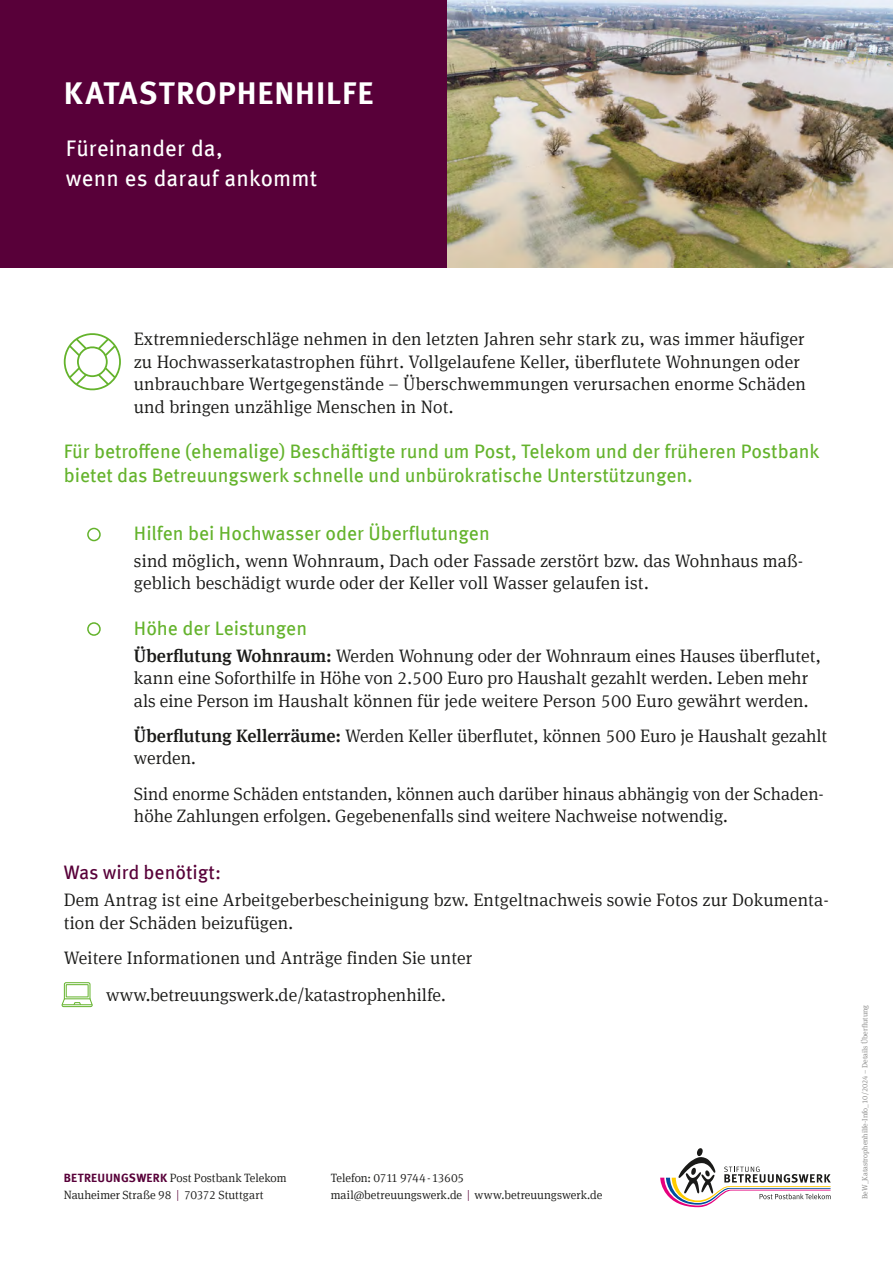
<style>
.page{position:relative;width:893px;height:1263px;background:#fff}
.page>*{position:absolute;margin:0;border:0;box-sizing:border-box;transform-origin:0 0}
.BEW_Info-NL_Headline_weiss{font:700 31.5px "Meta OT";letter-spacing:.03em;color:#fff}
.t1{font:22.5px/30px "Meta OT";letter-spacing:.01em;color:#fff}
.BEW_Info_Subline_grün_book{font:19.5px/24px "Meta OT";color:#64b32c}
.Aufzählung_eingerückt{font:19.5px "Meta OT";color:#64b32c}
.BEW_Info_Subline_grün_book-2{font:19.5px "Meta OT";color:#580039}
.BEW_Info-NL_Copy_12_15_pt_Abstand_3mm{font:300 18px/22.5px "Meta Serif Offc";letter-spacing:.005em;color:#1a1a18}
.BEW_Info_Gut_zu_wissen_12_pt{font:300 18px "Meta Serif Offc";color:#1a1a18}
.BEW_Info-NL_Adresse_2-zeilig{font:300 12px/17.1px "Meta Serif Offc";letter-spacing:-.005em;color:#1a1a18}
.BEW_Info-NL_Adresse_2-zeilig-2{font:300 12px "Meta Serif Offc";letter-spacing:-.025em;color:#1a1a18}
._11_Drucknorm{font:300 7.5px "Meta Serif Offc";color:#878786}
.s1{font-family:"Meta Serif OT";font-weight:500}
.s2{font-family:"Meta OT";font-weight:700;color:#580039}
.s3{color:#580039}
</style>
<div class="page">
<div style="left:87px;top:528px;width:14px;height:13px;border:2px solid #64b32c;border-radius:50%"></div>
<div style="left:87px;top:622px;width:14px;height:14px;border:2px solid #64b32c;border-radius:50%"></div>
<img style="left:446px;top:0;width:447px;height:268px">
<div style="left:0;top:0;width:446px;height:268px;background:#580039"></div>
<svg style="left:660px;top:1148px;width:171px;height:59px"></svg>
<div style="left:64px;top:982px;width:26px;height:19px;border:1px solid #64b32c;border-radius:2px"></div>
<svg style="left:61px;top:998px;width:32px;height:10px"></svg>
<div style="left:66px;top:984px;width:22px;height:13px;border:1px solid #64b32c"></div>
<svg style="left:64px;top:333px;width:57px;height:57px"></svg>
<p class="BEW_Info-NL_Headline_weiss" style="left:64px;top:73px;width:311px">KATASTROPHENHILFE</p>
<p class="t1" style="left:66px;top:133px;width:253px">Füreinander da,<br>wenn es darauf ankommt</p>
<p class="BEW_Info-NL_Copy_12_15_pt_Abstand_3mm" style="left:134px;top:328px;width:674px">Extremniederschläge nehmen in den letzten Jahren sehr stark zu, was immer häufiger zu Hochwasserkatastrophen führt. Vollgelaufene Keller, überflutete Wohnungen oder unbrauchbare Wertgegenstände – Überschwemmungen verursachen enorme Schäden und bringen unzählige Menschen in Not.</p>
<p class="BEW_Info_Subline_grün_book" style="left:64px;top:440px;width:757px">Für betroffene (ehemalige) Beschäftigte rund um Post, Telekom und der früheren Postbank bietet das Betreuungswerk schnelle und unbürokratische Unterstützungen.</p>
<p class="Aufzählung_eingerückt" style="left:134px;top:522px;width:357px">Hilfen bei Hochwasser oder Überflutungen</p>
<p class="BEW_Info-NL_Copy_12_15_pt_Abstand_3mm" style="left:134px;top:550px;width:671px">sind möglich, wenn Wohnraum, Dach oder Fassade zerstört bzw. das Wohnhaus maß&shy;geblich beschädigt wurde oder der Keller voll Wasser gelaufen ist.</p>
<p class="Aufzählung_eingerückt" style="left:134px;top:616px;width:175px">Höhe der Leistungen</p>
<p class="BEW_Info-NL_Copy_12_15_pt_Abstand_3mm" style="left:134px;top:644px;width:688px"><span class="s1">Überflutung Wohnraum:</span> Werden Wohnung oder der Wohnraum eines Hauses überflutet, kann eine Soforthilfe in Höhe von 2.500 Euro pro Haushalt gezahlt werden. Leben mehr als eine Person im Haushalt können für jede weitere Person 500 Euro gewährt werden.</p>
<p class="BEW_Info-NL_Copy_12_15_pt_Abstand_3mm" style="left:134px;top:725px;width:695px"><span class="s1">Überflutung Kellerräume:</span> Werden Keller überflutet, können 500 Euro je Haushalt gezahlt werden.</p>
<p class="BEW_Info-NL_Copy_12_15_pt_Abstand_3mm" style="left:134px;top:782px;width:691px">Sind enorme Schäden entstanden, können auch darüber hinaus abhängig von der Schaden&shy;höhe Zahlungen erfolgen. Gegebenenfalls sind weitere Nachweise notwendig.</p>
<p class="BEW_Info_Subline_grün_book-2" style="left:64px;top:861px;width:159px">Was wird benötigt:</p>
<p class="BEW_Info-NL_Copy_12_15_pt_Abstand_3mm" style="left:64px;top:889px;width:767px">Dem Antrag ist eine Arbeitgeberbescheinigung bzw. Entgeltnachweis sowie Fotos zur Dokumenta&shy;tion der Schäden beizufügen.</p>
<p class="BEW_Info-NL_Copy_12_15_pt_Abstand_3mm" style="left:64px;top:947px;width:410px">Weitere Informationen und Anträge finden Sie unter</p>
<p class="BEW_Info_Gut_zu_wissen_12_pt" style="left:106px;top:984px;width:341px">www.betreuungswerk.de/katastrophenhilfe.</p>
<p class="BEW_Info-NL_Adresse_2-zeilig" style="left:64px;top:1170px;width:224px"><span class="s2">BETREUUNGSWERK</span> Post Postbank Telekom<br>Nauheimer Straße 98 <span class="s3">|</span> 70372 Stuttgart</p>
<p class="BEW_Info-NL_Adresse_2-zeilig-2" style="left:331px;top:1171px;width:135px">Telefon: 0711 9744-13605</p>
<p class="BEW_Info-NL_Adresse_2-zeilig" style="left:331px;top:1187px;width:273px">mail@betreuungswerk.de <span class="s3">|</span> www.betreuungswerk.de</p>
<p class="_11_Drucknorm" style="left:861px;top:1199px;width:196px;rotate:-90deg">BeW_Katastrophenhilfe-Info_10/2024 – Details Überflutung</p>
</div>
